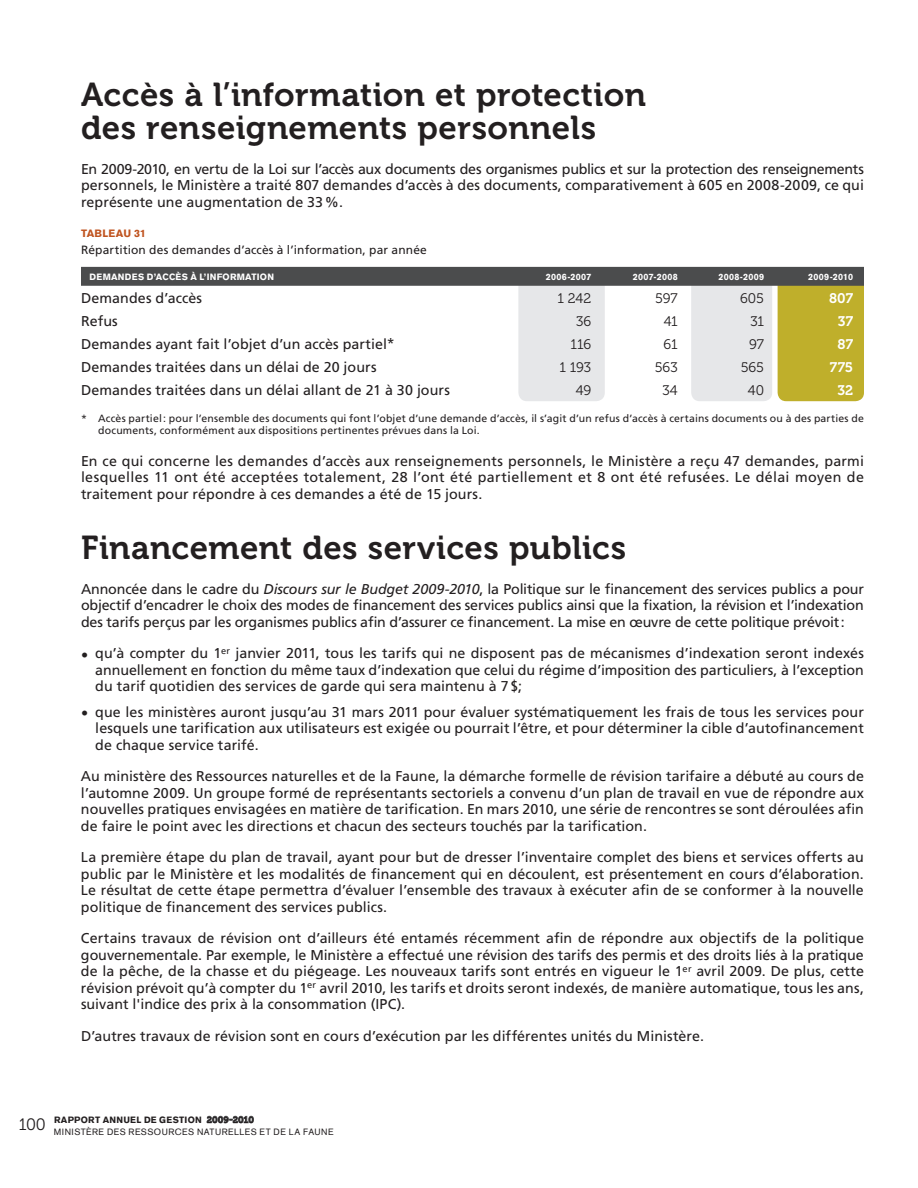
<style>
.page{position:relative;width:918px;height:1188px;background:#fff}
.page>*{position:absolute;margin:0;border:0;box-sizing:border-box;transform-origin:0 0}
.t1{font:33px/33px "Museo 700";letter-spacing:.01em;color:#231f20}
.t2{font:16.5px "Museo 300";color:#231f20}
.t3{font:14.25px/16.5px "Frutiger";letter-spacing:.005em;color:#231f20;text-align:justify}
.t4{font:13.8px "Museo 300";letter-spacing:-.005em;color:#231f20}
.t5{font:13.8px "Museo 700";color:#fff}
.t6{font:12px "Frutiger";letter-spacing:.01em;color:#231f20}
.t7{font:10.5px/12px "Frutiger";letter-spacing:.02em;color:#231f20}
.t8{font:900 10.5px "Akzidenz Grotesk";letter-spacing:.015em;color:#c05420}
.t9{font:9px/12px "Akzidenz Grotesk";letter-spacing:.05em;color:#231f20}
.t10{font:900 9px "Akzidenz Grotesk";letter-spacing:.03em;color:#fff}
.s1{font-style:italic}
.s2{font-weight:900}
.s3{font-family:"Museo 700"}
</style>
<div class="page">
<svg style="left:207px;top:1116px;width:47px;height:7px"></svg>
<div style="left:691px;top:269px;width:81px;height:132px;background:#e6e7e9;border-radius:9px"></div>
<div style="left:518px;top:269px;width:87px;height:132px;background:#e6e7e9;border-radius:9px"></div>
<div style="left:778px;top:271px;width:86px;height:130px;background:#bfaf2b;border-radius:9px"></div>
<div style="left:81px;top:267px;width:783px;height:19px;background:#4b4c4d"></div>
<h1 class="t1" style="left:81px;top:78px;width:566px">Accès à l’information et protection des renseignements personnels</h1>
<p class="t3" style="left:81px;top:160px;width:784px">En 2009-2010, en vertu de la Loi sur l’accès aux documents des organismes publics et sur la protection des renseignements personnels, le Ministère a traité 807 demandes d’accès à des documents, comparativement à 605 en 2008-2009, ce qui représente une augmentation de 33%.</p>
<p class="t8" style="left:81px;top:227px;width:66px">TABLEAU 31</p>
<p class="t6" style="left:81px;top:243px;width:347px">Répartition des demandes d’accès à l’information, par année</p>
<p class="t10" style="left:90px;top:271px;width:186px">DEMANDES D’ACCÈS À L’INFORMATION</p>
<p class="t10" style="left:546px;top:271px;width:47px">2006-2007</p>
<p class="t10" style="left:633px;top:271px;width:46px">2007-2008</p>
<p class="t10" style="left:719px;top:271px;width:47px">2008-2009</p>
<p class="t10" style="left:808px;top:271px;width:46px">2009-2010</p>
<p class="t3" style="left:81px;top:290px;width:123px">Demandes d’accès</p>
<p class="t4" style="left:557px;top:290px;width:35px">1 242</p>
<p class="t4" style="left:655px;top:290px;width:24px">597</p>
<p class="t4" style="left:740px;top:290px;width:25px">605</p>
<p class="t5" style="left:829px;top:290px;width:26px">807</p>
<p class="t3" style="left:81px;top:313px;width:38px">Refus</p>
<p class="t4" style="left:576px;top:313px;width:17px">36</p>
<p class="t4" style="left:664px;top:313px;width:15px">41</p>
<p class="t4" style="left:751px;top:313px;width:15px">31</p>
<p class="t5" style="left:838px;top:313px;width:17px">37</p>
<p class="t3" style="left:81px;top:336px;width:315px">Demandes ayant fait l’objet d’un accès partiel*</p>
<p class="t4" style="left:571px;top:337px;width:22px">116</p>
<p class="t4" style="left:664px;top:337px;width:16px">61</p>
<p class="t4" style="left:749px;top:337px;width:16px">97</p>
<p class="t5" style="left:838px;top:336px;width:17px">87</p>
<p class="t3" style="left:81px;top:359px;width:297px">Demandes traitées dans un délai de 20 jours</p>
<p class="t4" style="left:559px;top:360px;width:33px">1 193</p>
<p class="t4" style="left:655px;top:360px;width:24px">563</p>
<p class="t4" style="left:741px;top:360px;width:25px">565</p>
<p class="t5" style="left:830px;top:359px;width:25px">775</p>
<p class="t3" style="left:81px;top:382px;width:370px">Demandes traitées dans un délai allant de 21 à 30 jours</p>
<p class="t4" style="left:576px;top:383px;width:17px">49</p>
<p class="t4" style="left:662px;top:383px;width:17px">34</p>
<p class="t4" style="left:748px;top:383px;width:18px">40</p>
<p class="t5" style="left:837px;top:382px;width:17px">32</p>
<p class="t7" style="left:98px;top:413px;width:767px;text-indent:-17px">* Accès partiel: pour l’ensemble des documents qui font l’objet d’une demande d’accès, il s’agit d’un refus d’accès à certains documents ou à des parties de documents, conformément aux dispositions pertinentes prévues dans la Loi.</p>
<p class="t3" style="left:81px;top:453px;width:785px">En ce qui concerne les demandes d’accès aux renseignements personnels, le Ministère a reçu 47 demandes, parmi lesquelles 11 ont été acceptées totalement, 28 l’ont été partiellement et 8 ont été refusées. Le délai moyen de traitement pour répondre à ces demandes a été de 15 jours.</p>
<h1 class="t1" style="left:81px;top:531px;width:547px">Financement des services publics</h1>
<p class="t3" style="left:81px;top:580px;width:784px">Annoncée dans le cadre du <span class="s1">Discours sur le Budget 2009-2010</span>, la Politique sur le financement des services publics a pour objectif d’encadrer le choix des modes de financement des services publics ainsi que la fixation, la révision et l’indexation des tarifs perçus par les organismes publics afin d’assurer ce financement. La mise en œuvre de cette politique prévoit:</p>
<p class="t3" style="left:95px;top:645px;width:770px;text-indent:-14px">• qu’à compter du 1<sup>er</sup> janvier 2011, tous les tarifs qui ne disposent pas de mécanismes d’indexation seront indexés annuellement en fonction du même taux d’indexation que celui du régime d’imposition des particuliers, à l’exception du tarif quotidien des services de garde qui sera maintenu à 7$;</p>
<p class="t3" style="left:95px;top:703px;width:770px;text-indent:-14px">• que les ministères auront jusqu’au 31 mars 2011 pour évaluer systématiquement les frais de tous les services pour lesquels une tarification aux utilisateurs est exigée ou pourrait l’être, et pour déterminer la cible d’autofinancement de chaque service tarifé.</p>
<p class="t3" style="left:81px;top:768px;width:784px">Au ministère des Ressources naturelles et de la Faune, la démarche formelle de révision tarifaire a débuté au cours de l’automne 2009. Un groupe formé de représentants sectoriels a convenu d’un plan de travail en vue de répondre aux nouvelles pratiques envisagées en matière de tarification. En mars 2010, une série de rencontres se sont déroulées afin de faire le point avec les directions et chacun des secteurs touchés par la tarification.</p>
<p class="t3" style="left:81px;top:849px;width:784px">La première étape du plan de travail, ayant pour but de dresser l’inventaire complet des biens et services offerts au public par le Ministère et les modalités de financement qui en découlent, est présentement en cours d’élaboration.<br>Le résultat de cette étape permettra d’évaluer l’ensemble des travaux à exécuter afin de se conformer à la nouvelle politique de financement des services publics.</p>
<p class="t3" style="left:81px;top:930px;width:785px">Certains travaux de révision ont d’ailleurs été entamés récemment afin de répondre aux objectifs de la politique gouvernementale. Par exemple, le Ministère a effectué une révision des tarifs des permis et des droits liés à la pratique de la pêche, de la chasse et du piégeage. Les nouveaux tarifs sont entrés en vigueur le 1<sup>er</sup> avril 2009. De plus, cette révision prévoit qu’à compter du 1<sup>er</sup> avril 2010, les tarifs et droits seront indexés, de manière automatique, tous les ans, suivant l'indice des prix à la consommation (IPC).</p>
<p class="t3" style="left:81px;top:1028px;width:625px">D’autres travaux de révision sont en cours d’exécution par les différentes unités du Ministère.</p>
<p class="t2" style="left:19px;top:1115px;width:29px">100</p>
<p class="t9" style="left:54px;top:1114px;width:281px"><span class="s2">RAPPORT ANNUEL DE GESTION</span> <span class="s3">2009-2010<br></span>MINISTÈRE DES RESSOURCES NATURELLES ET DE LA FAUNE</p>
</div>
